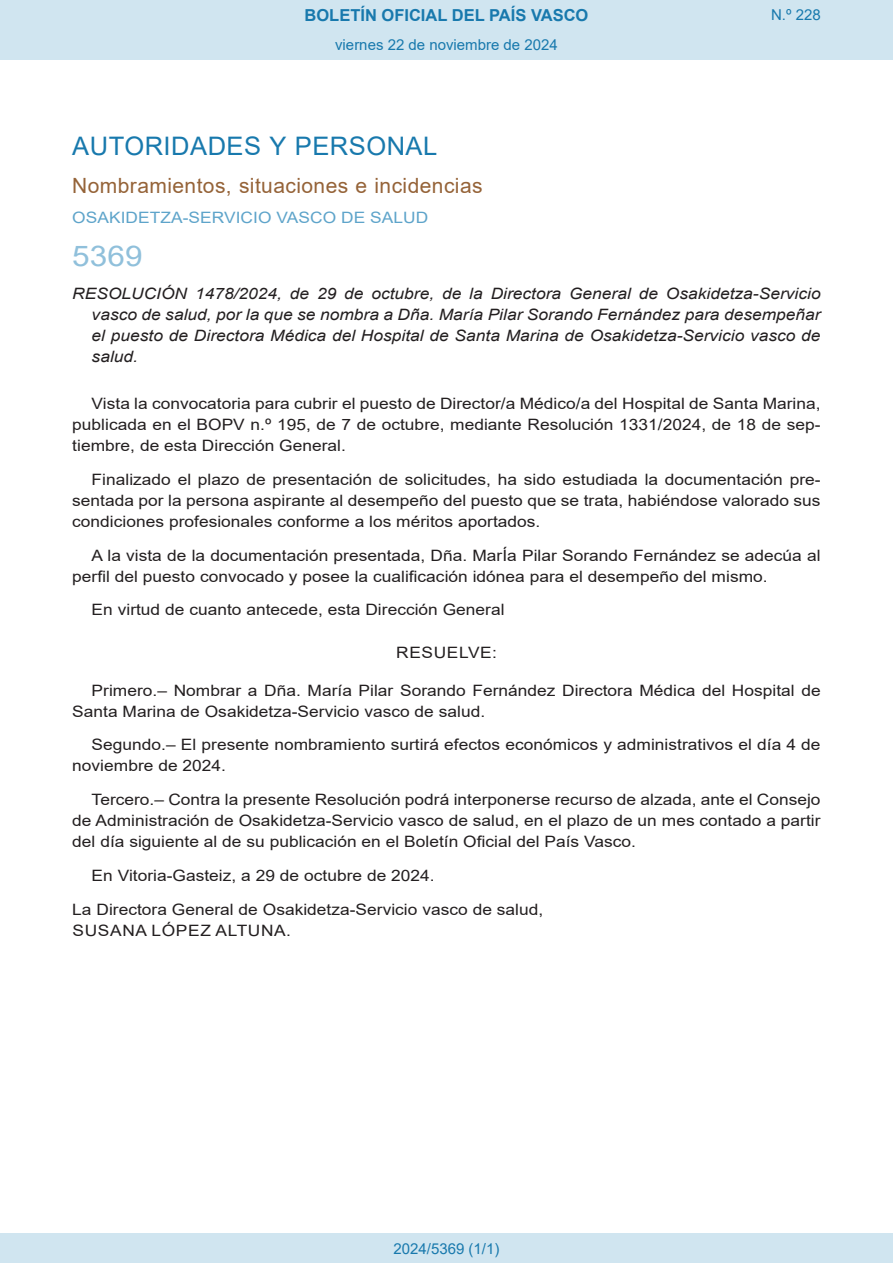
<style>
.page{position:relative;width:893px;height:1263px;background:#fff}
.page>*{position:absolute;margin:0;border:0;box-sizing:border-box;transform-origin:0 0}
.BOPVOrden{font:28.5px "Arial";color:#90c0db;scale:1.11 1}
.BOPVSeccion{font:25.5px "Arial";letter-spacing:.02em;color:#1879ad}
.BOPVSubseccion{font:21px "Arial";letter-spacing:.02em;color:#956338}
.t1{font:700 16.5px "Arial";color:#1879ad}
.BOPVDetalle{font:15.6px/21px "Arial";color:#231f20;text-align:justify;scale:1.11 1}
.BOPVTitulo{font:italic 15.6px/21px "Arial";color:#231f20;text-align:justify;scale:1.11 1}
.BOPVFirmaPuesto{font:15.6px "Arial";color:#231f20;scale:1.11 1}
.BOPVFirmaLugFec{font:15.6px "Arial";color:#231f20;scale:1.11 1}
.BOPVOrganismo{font:15.6px "Arial";letter-spacing:.005em;color:#5ea4ca;scale:1.11 1}
.BOPVFirmaNombre{font:15.6px "Arial";letter-spacing:.035em;color:#231f20;scale:1.11 1}
.BOPVClave{font:15.6px "Arial";letter-spacing:.035em;color:#231f20;scale:1.11 1}
.Paginacion_Centro{font:15px "Arial";color:#1879ad}
</style>
<div class="page">
<div style="left:0;top:0;width:893px;height:60px;background:#d0e5f0"></div>
<div style="left:0;top:1233px;width:893px;height:30px;background:#d0e5f0"></div>
<p class="t1" style="left:305px;top:3px;width:285px">BOLETÍN OFICIAL DEL PAÍS VASCO</p>
<p class="Paginacion_Centro" style="left:335px;top:35px;width:224px">viernes 22 de noviembre de 2024</p>
<p class="Paginacion_Centro" style="left:771px;top:5px;width:51px">N.º 228</p>
<p class="BOPVSeccion" style="left:72px;top:128px;width:366px">AUTORIDADES Y PERSONAL</p>
<p class="BOPVSubseccion" style="left:72px;top:171px;width:412px">Nombramientos, situaciones e incidencias</p>
<p class="BOPVOrganismo" style="left:72px;top:207px;width:322px">OSAKIDETZA-SERVICIO VASCO DE SALUD</p>
<p class="BOPVOrden" style="left:72px;top:236px;width:65px">5369</p>
<p class="BOPVTitulo" style="left:92px;top:284px;width:658px;text-indent:-19px">RESOLUCIÓN 1478/2024, de 29 de octubre, de la Directora General de Osakidetza-Servicio vasco de salud, por la que se nombra a Dña. María Pilar Sorando Fernández para desempeñar el puesto de Directora Médica del Hospital de Santa Marina de Osakidetza-Servicio vasco de salud.</p>
<p class="BOPVDetalle" style="left:72px;top:393px;width:676px;text-indent:19px">Vista la convocatoria para cubrir el puesto de Director/a Médico/a del Hospital de Santa Marina, publicada en el BOPV n.º 195, de 7 de octubre, mediante Resolución 1331/2024, de 18 de sep&shy;tiembre, de esta Dirección General.</p>
<p class="BOPVDetalle" style="left:72px;top:469px;width:676px;text-indent:19px">Finalizado el plazo de presentación de solicitudes, ha sido estudiada la documentación pre&shy;sentada por la persona aspirante al desempeño del puesto que se trata, habiéndose valorado sus condiciones profesionales conforme a los méritos aportados.</p>
<p class="BOPVDetalle" style="left:72px;top:544px;width:676px;text-indent:19px">A la vista de la documentación presentada, Dña. MarÍa Pilar Sorando Fernández se adecúa al perfil del puesto convocado y posee la cualificación idónea para el desempeño del mismo.</p>
<p class="BOPVDetalle" style="left:92px;top:599px;width:374px">En virtud de cuanto antecede, esta Dirección General</p>
<p class="BOPVClave" style="left:396px;top:641px;width:92px">RESUELVE:</p>
<p class="BOPVDetalle" style="left:72px;top:679px;width:676px;text-indent:19px">Primero.– Nombrar a Dña. María Pilar Sorando Fernández Directora Médica del Hospital de<br>Santa Marina de Osakidetza-Servicio vasco de salud.</p>
<p class="BOPVDetalle" style="left:72px;top:734px;width:676px;text-indent:19px">Segundo.– El presente nombramiento surtirá efectos económicos y administrativos el día 4 de noviembre de 2024.</p>
<p class="BOPVDetalle" style="left:72px;top:789px;width:676px;text-indent:19px">Tercero.– Contra la presente Resolución podrá interponerse recurso de alzada, ante el Consejo de Administración de Osakidetza-Servicio vasco de salud, en el plazo de un mes contado a partir del día siguiente al de su publicación en el Boletín Oficial del País Vasco.</p>
<p class="BOPVFirmaLugFec" style="left:92px;top:864px;width:311px">En Vitoria-Gasteiz, a 29 de octubre de 2024.</p>
<p class="BOPVFirmaPuesto" style="left:72px;top:898px;width:426px">La Directora General de Osakidetza-Servicio vasco de salud,</p>
<p class="BOPVFirmaNombre" style="left:73px;top:919px;width:198px">SUSANA LÓPEZ ALTUNA.</p>
<p class="Paginacion_Centro" style="left:393px;top:1238px;width:107px">2024/5369 (1/1)</p>
</div>
